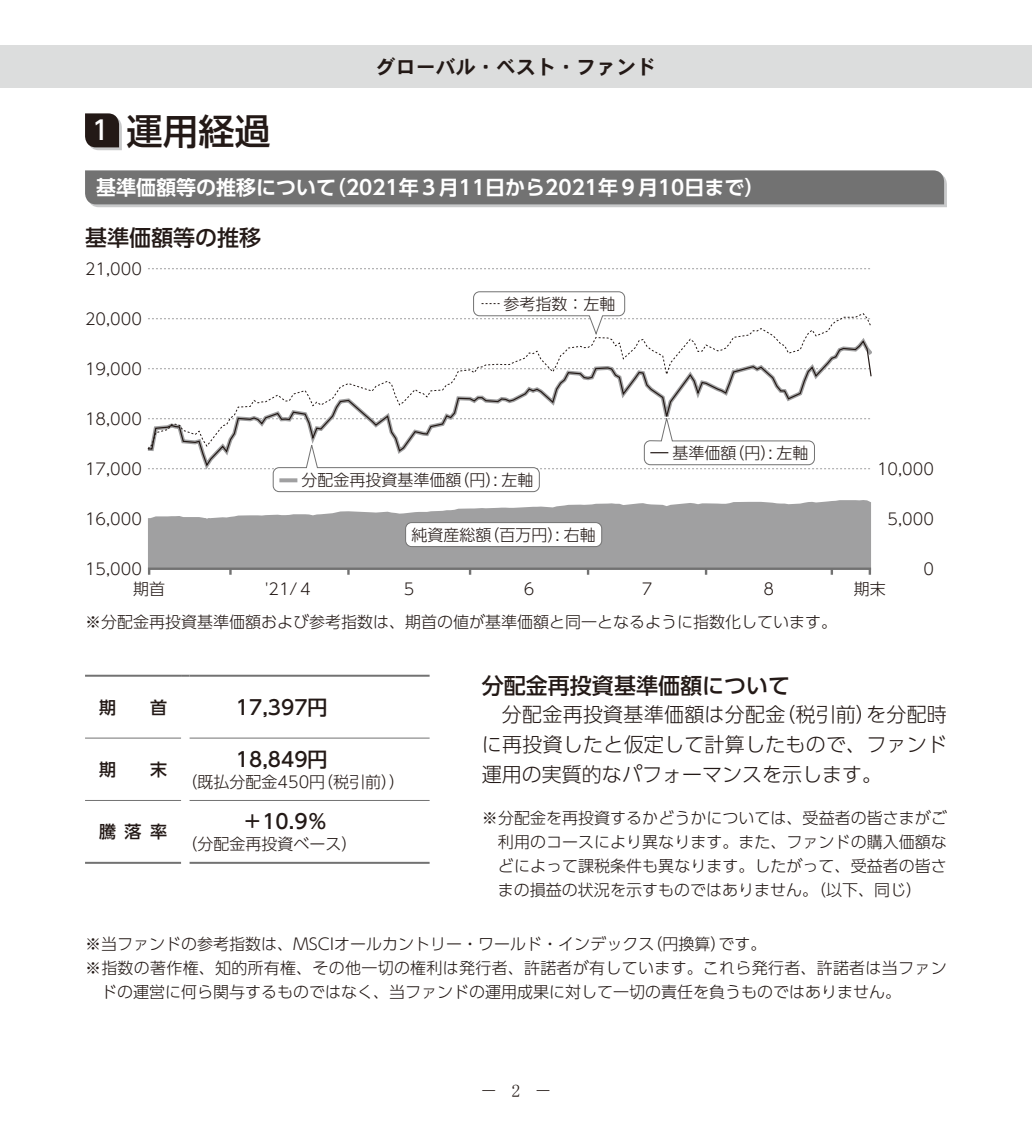
<style>
.page{position:relative;width:1032px;height:1134px;background:#fff}
.page>*{position:absolute;margin:0;border:0;box-sizing:border-box;transform-origin:0 0}
.t1{font:500 36px "UD Shin Go Pro";color:#231916}
.t2{font:500 22px "UD Shin Go Pro";color:#231916}
.t3{font:300 20px/30px "UD Shin Go Pro";letter-spacing:.01em;color:#231916;text-align:justify}
.t4{font:700 20px "UD Shin Go Pro De";color:#fff}
.t5{font:500 20px "UD Shin Go Pro";color:#231916}
.t6{font:20px "DFHS Gothic W7 WIN RKSJ H";color:#231916}
.t7{font:18px "MS Mincho";color:#231916}
.t8{font:500 17px "UD Shin Go Pro";color:#231916}
.t9{font:300 16px/24px "UD Shin Go Pro";color:#231916;text-align:justify}
.t10{font:300 16px "UD Shin Go Pro";letter-spacing:.02em;color:#231916}
.s1{font-size:26px;color:#fff}
</style>
<div class="page">
<div style="left:0;top:45px;width:1032px;height:43px;background:#dcdddd"></div>
<svg style="left:85px;top:113px;width:37px;height:37px"></svg>
<svg style="left:85px;top:170px;width:862px;height:37px;background:#7a7a7a"></svg>
<hr style="left:85px;top:738px;width:96px;height:1px;background:#727272">
<hr style="left:190px;top:738px;width:240px;height:1px;background:#727272">
<hr style="left:85px;top:800px;width:96px;height:1px;background:#727272">
<hr style="left:190px;top:800px;width:240px;height:1px;background:#727272">
<hr style="left:85px;top:675px;width:96px;height:2px;background:#727272">
<svg style="left:181px;top:675px;width:9px;height:2px"></svg>
<hr style="left:190px;top:675px;width:240px;height:2px;background:#727272">
<hr style="left:85px;top:862px;width:96px;height:2px;background:#727272">
<hr style="left:190px;top:862px;width:240px;height:2px;background:#727272">
<svg style="left:148px;top:500px;width:723px;height:67px;background:#adadae"></svg>
<svg style="left:148px;top:518px;width:723px;height:1px"></svg>
<svg style="left:148px;top:268px;width:722px;height:1px"></svg>
<hr style="left:148px;top:567px;width:723px;height:3px;background:#727272">
<svg style="left:229px;top:570px;width:3px;height:5px"></svg>
<svg style="left:347px;top:570px;width:3px;height:5px"></svg>
<svg style="left:830px;top:570px;width:3px;height:5px"></svg>
<div style="left:406px;top:523px;width:196px;height:24px;background:#fff;border-radius:6px"></div>
<div style="left:405px;top:522px;width:197px;height:25px;border:1px solid #727272;border-radius:6px"></div>
<svg style="left:473px;top:291px;width:153px;height:21px"></svg>
<svg style="left:272px;top:474px;width:268px;height:19px"></svg>
<svg style="left:148px;top:468px;width:722px;height:6px"></svg>
<svg style="left:148px;top:450px;width:667px;height:18px"></svg>
<svg style="left:148px;top:312px;width:723px;height:138px"></svg>
<p class="t6" style="left:376px;top:57px;width:281px">グローバル・ベスト・ファンド</p>
<h1 class="t1" style="left:92px;top:102px;width:180px"><span class="s1">1</span> 運用経過</h1>
<p class="t4" style="left:96px;top:171px;width:670px">基準価額等の推移について（2021年３月11日から2021年９月10日まで）</p>
<h2 class="t2" style="left:85px;top:220px;width:177px">基準価額等の推移</h2>
<p class="t9" style="left:85px;top:256px;width:58px">21,000</p>
<p class="t9" style="left:85px;top:306px;width:58px">20,000</p>
<p class="t9" style="left:85px;top:356px;width:58px">19,000</p>
<p class="t9" style="left:85px;top:406px;width:58px">18,000</p>
<p class="t9" style="left:85px;top:456px;width:58px">17,000</p>
<p class="t9" style="left:85px;top:506px;width:58px">16,000</p>
<p class="t9" style="left:85px;top:556px;width:58px">15,000</p>
<p class="t9" style="left:503px;top:291px;width:113px">参考指数：左軸</p>
<p class="t9" style="left:301px;top:468px;width:234px">分配金再投資基準価額（円）: 左軸</p>
<p class="t9" style="left:412px;top:522px;width:186px">純資産総額（百万円）: 右軸</p>
<p class="t9" style="left:672px;top:440px;width:138px">基準価額（円）: 左軸</p>
<p class="t9" style="left:877px;top:456px;width:58px">10,000</p>
<p class="t9" style="left:887px;top:506px;width:48px">5,000</p>
<p class="t9" style="left:923px;top:556px;width:12px">0</p>
<p class="t9" style="left:133px;top:576px;width:33px">期首</p>
<p class="t9" style="left:265px;top:576px;width:50px">'21/４</p>
<p class="t9" style="left:401px;top:576px;width:17px">５</p>
<p class="t9" style="left:521px;top:576px;width:17px">６</p>
<p class="t9" style="left:639px;top:576px;width:17px">７</p>
<p class="t9" style="left:761px;top:576px;width:17px">８</p>
<p class="t9" style="left:854px;top:576px;width:33px">期末</p>
<p class="t9" style="left:85px;top:609px;width:753px">※分配金再投資基準価額および参考指数は、期首の値が基準価額と同一となるように指数化しています。</p>
<p class="t8" style="left:99px;top:693px;width:69px">期　　首</p>
<p class="t5" style="left:236px;top:691px;width:93px">17,397円</p>
<p class="t8" style="left:99px;top:755px;width:69px">期　　末</p>
<p class="t8" style="left:99px;top:817px;width:69px">騰 落 率</p>
<p class="t5" style="left:236px;top:743px;width:93px">18,849円</p>
<p class="t9" style="left:182px;top:769px;width:225px">（既払分配金450円（税引前））</p>
<p class="t5" style="left:242px;top:805px;width:87px">＋10.9％</p>
<p class="t9" style="left:182px;top:832px;width:177px">（分配金再投資ベース）</p>
<h2 class="t2" style="left:482px;top:668px;width:309px">分配金再投資基準価額について</h2>
<p class="t3" style="left:482px;top:699px;width:467px;text-indent:20px">分配金再投資基準価額は分配金（税引前）を分配時に再投資したと仮定して計算したもので、ファンド運用の実質的なパフォーマンスを示します。</p>
<p class="t9" style="left:498px;top:806px;width:450px;text-indent:-16px">※分配金を再投資するかどうかについては、受益者の皆さまがご利用のコースにより異なります。また、ファンドの購入価額などによって課税条件も異なります。したがって、受益者の皆さまの損益の状況を示すものではありません。（以下、同じ）</p>
<p class="t9" style="left:85px;top:931px;width:683px">※当ファンドの参考指数は、MSCIオールカントリー・ワールド・インデックス（円換算）です。</p>
<p class="t10" style="left:85px;top:954px;width:863px">※指数の著作権、知的所有権、その他一切の権利は発行者、許諾者が有しています。これら発行者、許諾者は当ファン</p>
<p class="t9" style="left:101px;top:979px;width:801px">ドの運営に何ら関与するものではなく、当ファンドの運用成果に対して一切の責任を負うものではありません。</p>
<p class="t7" style="left:511px;top:1081px;width:11px">2</p>
<p class="t7" style="left:480px;top:1081px;width:74px">－　　－</p>
</div>
